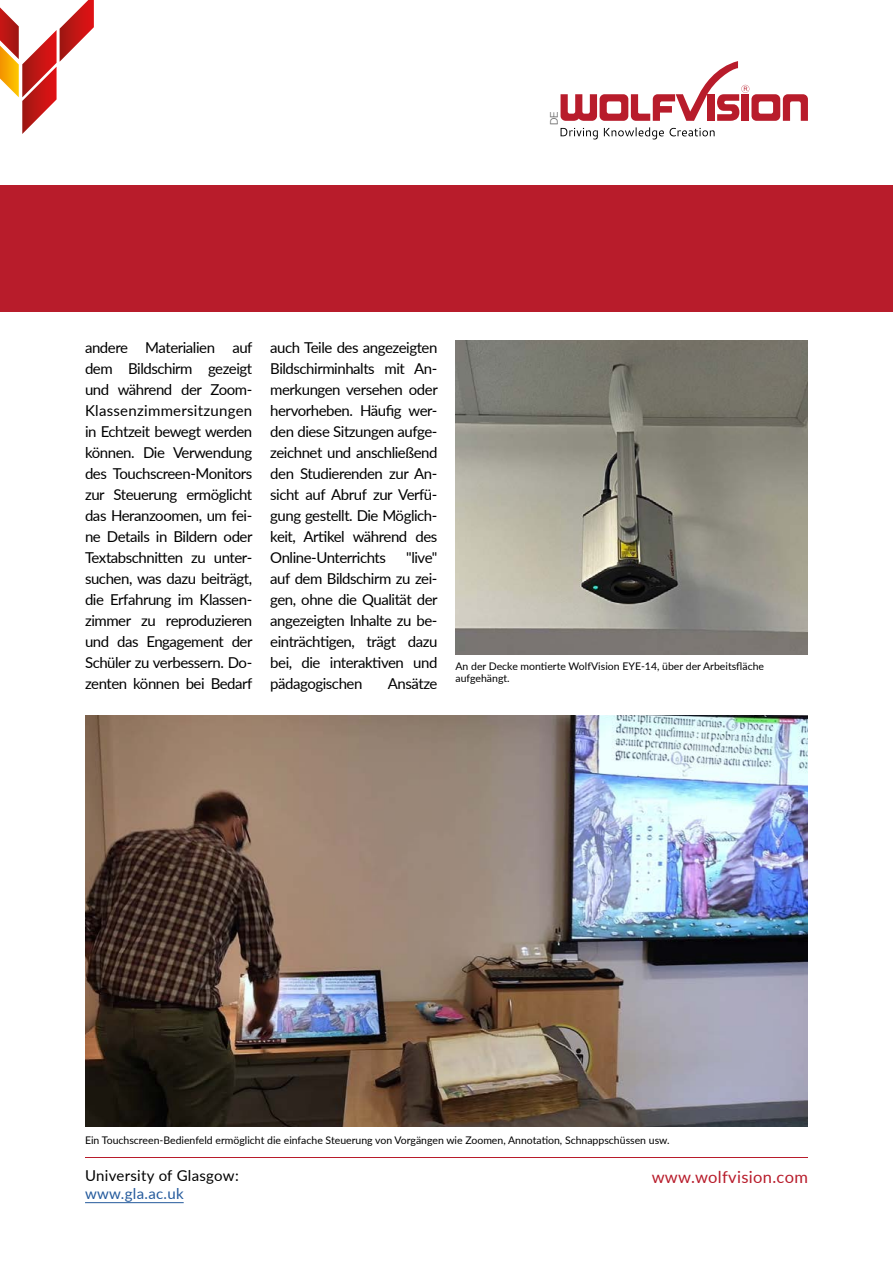
<style>
.page{position:relative;width:893px;height:1263px;background:#fff}
.page>*{position:absolute;margin:0;border:0;box-sizing:border-box;transform-origin:0 0}
.t1{font:16.5px "Lato";letter-spacing:.02em;color:#b81c2b}
.t2{font:15px/21px "Lato";letter-spacing:-.03em;color:#000;text-align:justify}
.t3{font:15px "Lato";letter-spacing:.02em;color:#000}
.t4{font:15px "Lato";letter-spacing:.02em;color:#245a9c}
.t5{font:10.5px/12.6px "Lato";color:#000}
.t6{font:300 10.5px "Helvetica Neue LT Pro";color:#565656}
</style>
<div class="page">
<div style="left:0;top:185px;width:893px;height:126px;background:#b81c2b"></div>
<hr style="left:85px;top:1157px;width:723px;height:1px;background:#b81c2b">
<svg style="left:0;top:0;width:94px;height:134px"></svg>
<img style="left:85px;top:715px;width:723px;height:412px">
<hr style="left:85px;top:1202px;width:99px;height:1px;background:#245a9c">
<img style="left:455px;top:341px;width:353px;height:314px">
<svg style="left:561px;top:127px;width:154px;height:12px"></svg>
<svg style="left:561px;top:61px;width:247px;height:60px"></svg>
<p class="t6" style="left:548px;top:125px;width:15px;rotate:-90deg">DE</p>
<p class="t2" style="left:85px;top:336px;width:169px">andere Materialien auf dem Bildschirm gezeigt und während der Zoom-Klassenzimmersitzungen in Echtzeit bewegt werden können. Die Verwendung des Touchscreen-Monitors zur Steuerung ermöglicht das Heranzoomen, um fei&shy;ne Details in Bildern oder Textabschnitten zu unter&shy;suchen, was dazu beiträgt, die Erfahrung im Klassen&shy;zimmer zu reproduzieren und das Engagement der Schüler zu verbessern. Do&shy;zenten können bei Bedarf</p>
<p class="t2" style="left:270px;top:336px;width:169px">auch Teile des angezeigten Bildschirminhalts mit An&shy;merkungen versehen oder hervorheben. Häufig wer&shy;den diese Sitzungen aufge&shy;zeichnet und anschließend den Studierenden zur An&shy;sicht auf Abruf zur Verfü&shy;gung gestellt. Die Möglich&shy;keit, Artikel während des Online-Unterrichts</p>
<p class="t2" style="left:270px;top:546px;width:169px;text-indent:136px">"live" auf dem Bildschirm zu zei&shy;gen, ohne die Qualität der angezeigten Inhalte zu be&shy;einträchtigen, trägt dazu bei, die interaktiven und pädagogischen</p>
<p class="t2" style="left:388px;top:672px;width:51px">Ansätze</p>
<p class="t5" style="left:455px;top:659px;width:310px">An der Decke montierte WolfVision EYE-14, über der Arbeitsfläche aufgehängt.</p>
<p class="t5" style="left:85px;top:1133px;width:586px">Ein Touchscreen-Bedienfeld ermöglicht die einfache Steuerung von Vorgängen wie Zoomen, Annotation, Schnappschüssen usw.</p>
<p class="t3" style="left:85px;top:1165px;width:155px">University of Glasgow:</p>
<p class="t4" style="left:85px;top:1183px;width:100px">www.gla.ac.uk</p>
<p class="t1" style="left:652px;top:1165px;width:158px">www.wolfvision.com</p>
</div>
